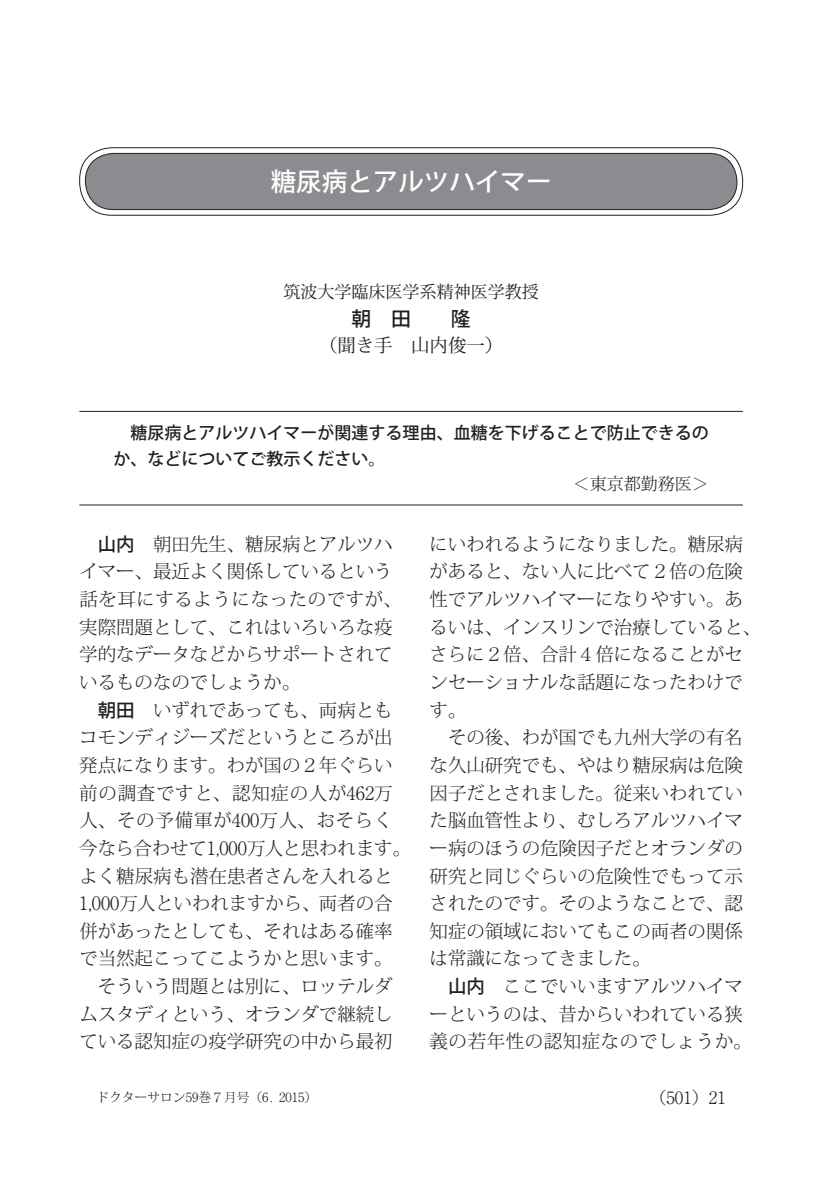
<style>
.page{position:relative;width:828px;height:1191px;background:#fff}
.page>*{position:absolute;margin:0;border:0;box-sizing:border-box;transform-origin:0 0}
.t1{font:500 25.6px "Koz Go Pro";color:#fff}
.t2{font:500 19.8px "Koz Go Pro";color:#231f20}
.t3{font:300 18.4px "Koz Min Pro";color:#231f20}
.t4{font:300 18.4px "Koz Min Pro";letter-spacing:.035em;color:#231f20}
.t5{font:300 18.4px "Koz Min Pro";letter-spacing:.04em;color:#231f20}
.t6{font:300 18.4px "Koz Min Pro";letter-spacing:.045em;color:#231f20}
.t7{font:18.4px "Koz Min Pro";color:#231f20}
.t8{font:500 17px "Koz Go Pro";color:#231f20}
.t9{font:17px "Koz Min Pro";color:#231f20}
.t10{font:300 17px "Koz Min Pro";color:#231f20}
.t11{font:300 17px "Ryumin Pro";color:#231f20}
.t12{font:300 12.8px "Koz Min Pro";color:#231f20}
.s1{font-family:"Ryumin Pro"}
.s2{font-family:"Koz Go Pro";font-weight:500}
.s3{font-family:"Koz Min Pro"}
</style>
<div class="page">
<div style="left:79px;top:147px;width:664px;height:68px;border:1px solid #231f20;border-radius:32px"></div>
<div style="left:85px;top:153px;width:652px;height:56px;background:#8a8c8f;border-radius:28px"></div>
<div style="left:85px;top:153px;width:652px;height:57px;border:1px solid #231f20;border-radius:28px"></div>
<hr style="left:79px;top:411px;width:664px;height:1px;background:#231f20">
<hr style="left:79px;top:504px;width:664px;height:1px;background:#231f20">
<p class="t1" style="left:271px;top:165px;width:282px">糖尿病とアルツハイマー</p>
<p class="t9" style="left:283px;top:279px;width:257px">筑波大学臨床医学系精神医学教授</p>
<p class="t2" style="left:351px;top:306px;width:121px">朝　田　　隆</p>
<p class="t7" style="left:319px;top:332px;width:186px">（聞き手 山内俊一）</p>
<p class="t8" style="left:113px;top:422px;width:597px">　糖尿病とアルツハイマーが関連する理由、血糖を下げることで防止できるの</p>
<p class="t8" style="left:113px;top:447px;width:274px">か、などについてご教示ください。</p>
<p class="t10" style="left:573px;top:472px;width:138px"><span class="s1">＜</span>東京都勤務医<span class="s1">＞</span></p>
<p class="t3" style="left:98px;top:531px;width:296px"><span class="s2">山内</span> 朝田先生、糖尿病とアルツハ</p>
<p class="t3" style="left:79px;top:558px;width:315px">イマー、最近よく関係しているという</p>
<p class="t4" style="left:79px;top:586px;width:324px">話を耳にするようになったのですが、</p>
<p class="t3" style="left:79px;top:614px;width:315px">実際問題として、これはいろいろな疫</p>
<p class="t3" style="left:79px;top:641px;width:315px">学的なデータなどからサポートされて</p>
<p class="t3" style="left:79px;top:669px;width:223px">いるものなのでしょうか。</p>
<p class="t3" style="left:98px;top:697px;width:296px"><span class="s2">朝田</span> いずれであっても、両病とも</p>
<p class="t3" style="left:79px;top:724px;width:315px">コモンディジーズだというところが出</p>
<p class="t3" style="left:79px;top:752px;width:315px">発点になります。わが国の<span class="s1">２</span>年ぐらい</p>
<p class="t5" style="left:79px;top:780px;width:315px">前の調査ですと、認知症の人が<span class="s1">462</span>万</p>
<p class="t6" style="left:79px;top:807px;width:315px">人、その予備軍が<span class="s1">400</span>万人、おそらく</p>
<p class="t3" style="left:79px;top:835px;width:333px">今なら合わせて<span class="s1">1,000</span>万人と思われます。</p>
<p class="t3" style="left:79px;top:863px;width:315px">よく糖尿病も潜在患者さんを入れると</p>
<p class="t3" style="left:79px;top:890px;width:315px"><span class="s1">1,000</span>万人といわれますから、両者の合</p>
<p class="t3" style="left:79px;top:918px;width:315px">併があったとしても、それはある確率</p>
<p class="t3" style="left:79px;top:945px;width:315px">で当然起こってこようかと思います。</p>
<p class="t3" style="left:98px;top:973px;width:296px">そういう問題とは別に、ロッテルダ</p>
<p class="t3" style="left:79px;top:1001px;width:315px">ムスタディという、オランダで継続し</p>
<p class="t3" style="left:79px;top:1028px;width:315px">ている認知症の疫学研究の中から最初</p>
<p class="t3" style="left:429px;top:531px;width:315px">にいわれるようになりました。糖尿病</p>
<p class="t3" style="left:429px;top:558px;width:315px">があると、ない人に比べて<span class="s1">２</span>倍の危険</p>
<p class="t3" style="left:429px;top:586px;width:315px">性でアルツハイマーになりやすい。あ</p>
<p class="t3" style="left:429px;top:614px;width:333px">るいは、インスリンで治療していると、</p>
<p class="t3" style="left:429px;top:641px;width:315px">さらに<span class="s1">２</span>倍、合計<span class="s1">４</span>倍になることがセ</p>
<p class="t3" style="left:429px;top:669px;width:315px">ンセーショナルな話題になったわけで</p>
<p class="t3" style="left:429px;top:697px;width:38px">す。</p>
<p class="t3" style="left:448px;top:724px;width:296px">その後、わが国でも九州大学の有名</p>
<p class="t3" style="left:429px;top:752px;width:315px">な久山研究でも、やはり糖尿病は危険</p>
<p class="t3" style="left:429px;top:780px;width:315px">因子だとされました。従来いわれてい</p>
<p class="t3" style="left:429px;top:807px;width:315px">た脳血管性より、むしろアルツハイマ</p>
<p class="t3" style="left:429px;top:835px;width:315px">ー病のほうの危険因子だとオランダの</p>
<p class="t3" style="left:429px;top:863px;width:315px">研究と同じぐらいの危険性でもって示</p>
<p class="t3" style="left:429px;top:890px;width:315px">されたのです。そのようなことで、認</p>
<p class="t3" style="left:429px;top:918px;width:315px">知症の領域においてもこの両者の関係</p>
<p class="t3" style="left:429px;top:945px;width:223px">は常識になってきました。</p>
<p class="t3" style="left:448px;top:973px;width:296px"><span class="s2">山内</span> ここでいいますアルツハイマ</p>
<p class="t3" style="left:429px;top:1001px;width:315px">ーというのは、昔からいわれている狭</p>
<p class="t4" style="left:429px;top:1028px;width:324px">義の若年性の認知症なのでしょうか。</p>
<p class="t12" style="left:96px;top:1088px;width:222px">ドクターサロン<span class="s1">59</span>巻<span class="s1">７</span>月号（<span class="s1">6. 2015</span>）</p>
<p class="t11" style="left:649px;top:1084px;width:78px"><span class="s3">（</span>501<span class="s3">）</span>21</p>
</div>
